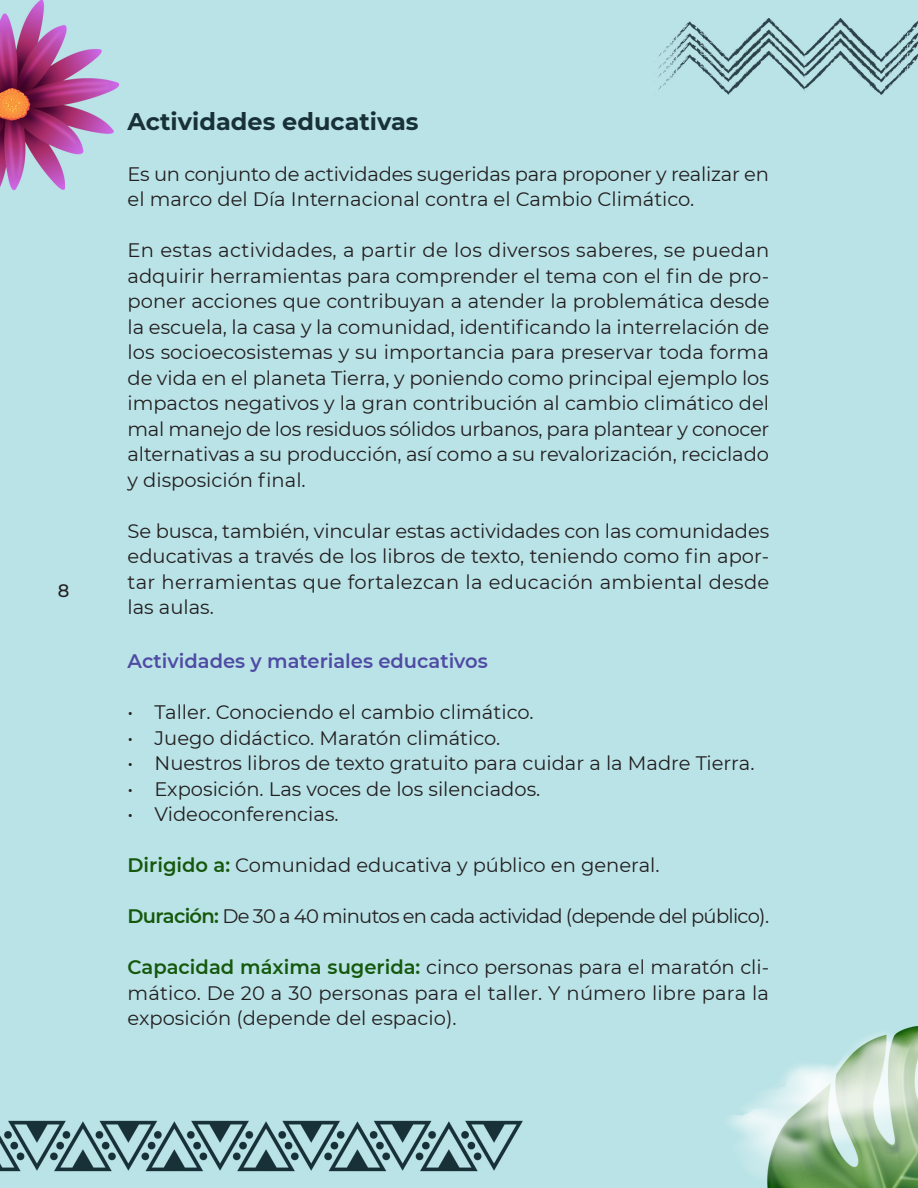
<style>
.page{position:relative;width:918px;height:1188px;background:#bae3e7}
.page>*{position:absolute;margin:0;border:0;box-sizing:border-box;transform-origin:0 0}
.titulo{font:700 24px "Montserrat";color:#183139}
.Cuerpo{font:19.5px/25.5px "Montserrat";color:#231f20;text-align:justify}
.Cuerpo-2{font:19.5px "Montserrat";letter-spacing:-.035em;color:#231f20}
.sub{font:600 19.5px "Montserrat";color:#4f4ba3}
.t1{font:500 18px "Montserrat";color:#231f20}
.s1{font-weight:600;color:#15580c}
</style>
<div class="page">
<p class="t1" style="left:58px;top:578px;width:13px">8</p>
<p class="titulo" style="left:128px;top:104px;width:293px">Actividades educativas</p>
<p class="Cuerpo" style="left:128px;top:160px;width:643px">Es un conjunto de actividades sugeridas para proponer y realizar en el marco del Día Internacional contra el Cambio Climático.</p>
<p class="Cuerpo" style="left:128px;top:237px;width:643px">En estas actividades, a partir de los diversos saberes, se puedan adquirir herramientas para comprender el tema con el fin de pro&shy;poner acciones que contribuyan a atender la problemática desde la escuela, la casa y la comunidad, identificando la interrelación de los socioecosistemas y su importancia para preservar toda forma de vida en el planeta Tierra, y poniendo como principal ejemplo los impactos negativos y la gran contribución al cambio climático del mal manejo de los residuos sólidos urbanos, para plantear y conocer alternativas a su producción, así como a su revalorización, reciclado y disposición final.</p>
<p class="Cuerpo" style="left:128px;top:517px;width:643px">Se busca, también, vincular estas actividades con las comunidades educativas a través de los libros de texto, teniendo como fin apor&shy;tar herramientas que fortalezcan la educación ambiental desde las aulas.</p>
<p class="sub" style="left:128px;top:647px;width:362px">Actividades y materiales educativos</p>
<p class="Cuerpo" style="left:128px;top:699px;width:407px">• Taller. Conociendo el cambio climático.</p>
<p class="Cuerpo" style="left:128px;top:724px;width:374px">• Juego didáctico. Maratón climático.</p>
<p class="Cuerpo" style="left:128px;top:750px;width:629px">• Nuestros libros de texto gratuito para cuidar a la Madre Tierra.</p>
<p class="Cuerpo" style="left:128px;top:775px;width:414px">• Exposición. Las voces de los silenciados.</p>
<p class="Cuerpo" style="left:128px;top:801px;width:213px">• Videoconferencias.</p>
<p class="Cuerpo" style="left:128px;top:852px;width:534px"><span class="s1">Dirigido a:</span> Comunidad educativa y público en general.</p>
<p class="Cuerpo-2" style="left:128px;top:903px;width:643px"><span class="s1">Duración:</span> De 30 a 40 minutos en cada actividad (depende del público).</p>
<p class="Cuerpo" style="left:128px;top:954px;width:643px"><span class="s1">Capacidad máxima sugerida:</span> cinco personas para el maratón cli&shy;mático. De 20 a 30 personas para el taller. Y número libre para la exposición (depende del espacio).</p>
</div>
